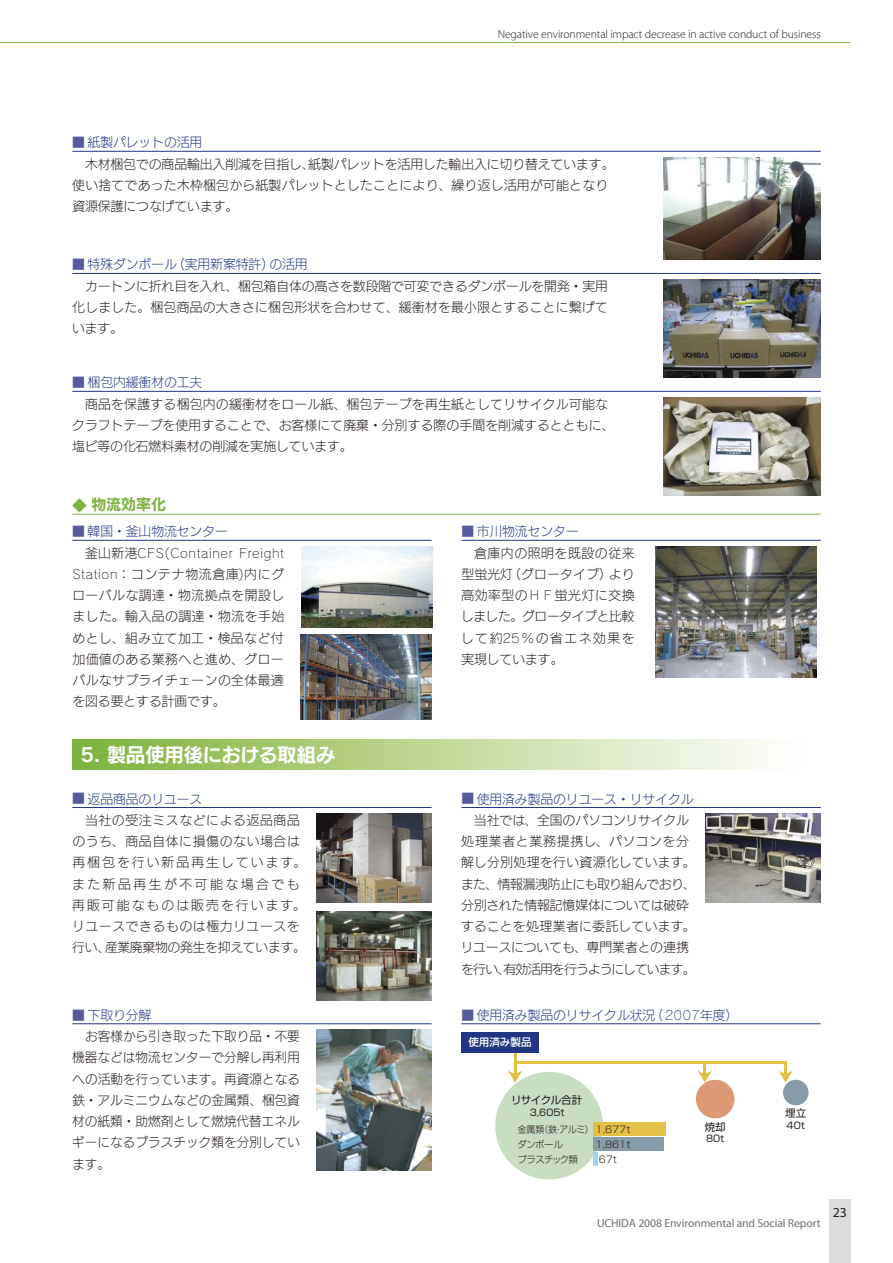
<style>
.page{position:relative;width:893px;height:1263px;background:#fff}
.page>*{position:absolute;margin:0;border:0;box-sizing:border-box;transform-origin:0 0}
.t1{font:19.2px "New Rodin Pro B";color:#fff}
.t2{font:14.85px "New Rodin Pro B";letter-spacing:.005em;color:#7db340}
.t3{font:13.8px "Myriad Pro";color:#251e1c}
.t4{font:12.75px/21.3px "New Rodin Pro L";letter-spacing:.015em;color:#251e1c;text-align:justify}
.t5{font:12.75px "New Rodin Pro L";color:#223684}
.t6{font:12.75px "New Rodin Pro L";letter-spacing:.055em;color:#251e1c}
.t7{font:12.75px "New Rodin Pro L";letter-spacing:.165em;color:#251e1c}
.t8{font:12.75px "New Rodin Pro L";letter-spacing:.05em;color:#251e1c}
.t9{font:12.75px "Rodin Pro L";letter-spacing:.05em;color:#251e1c}
.t10{font:12.75px "New Rodin Pro L";letter-spacing:-.015em;color:#251e1c}
.t11{font:12.75px "New Rodin Pro L";letter-spacing:.2em;color:#251e1c}
.t12{font:12.75px "New Rodin Pro L";letter-spacing:-.025em;color:#251e1c}
.t13{font:12.75px "New Rodin Pro L";letter-spacing:.045em;color:#251e1c}
.t14{font:12.75px "New Rodin Pro L";letter-spacing:.125em;color:#251e1c}
.t15{font:300 11.7px "Myriad Pro";letter-spacing:-.01em;color:#251e1c}
.t16{font:11.7px "Myriad Pro";letter-spacing:-.01em;color:#717171}
.t17{font:10.5px "Shin Go Pro";letter-spacing:-.035em;color:#251e1c}
.t18{font:500 10.5px "Shin Go Pro";color:#fff}
.t19{font:10.5px "Shin Go Pro";letter-spacing:-.015em;color:#251e1c}
.t20{font:300 9.3px "Shin Go Pro";letter-spacing:-.01em;color:#251e1c;scale:.94 1}
.t21{font:300 9.3px "Shin Go Pro";letter-spacing:-.01em;color:#251e1c}
.t22{font:9.3px "Shin Go Pro";color:#251e1c}
.t23{font:300 9.3px "Shin Go Pro";letter-spacing:-.06em;color:#251e1c}
.s1{font-family:"Rodin Pro L";color:#575a9b}
.s2{font-family:"Rodin Pro B"}
.s3{font-family:"New Rodin Pro L"}
.s4{font-family:"Rodin Pro L"}
.s5{color:#223684}
</style>
<div class="page">
<div style="left:829px;top:1199px;width:21px;height:64px;background:#dcdcdc"></div>
<hr style="left:0;top:42px;width:850px;height:1px;background:#7db340">
<hr style="left:72px;top:540px;width:360px;height:1px;background:#223684">
<hr style="left:461px;top:540px;width:360px;height:1px;background:#223684">
<hr style="left:72px;top:514px;width:749px;height:1px;background:#7db340">
<div style="left:72px;top:740px;width:749px;height:30px;background:linear-gradient(to right,#7eb236,#fff)"></div>
<hr style="left:72px;top:807px;width:360px;height:1px;background:#223684">
<hr style="left:461px;top:807px;width:360px;height:1px;background:#223684">
<hr style="left:461px;top:1023px;width:360px;height:1px;background:#223684">
<hr style="left:72px;top:1023px;width:360px;height:1px;background:#223684">
<hr style="left:72px;top:151px;width:749px;height:1px;background:#223684">
<hr style="left:72px;top:391px;width:749px;height:1px;background:#223684">
<hr style="left:72px;top:273px;width:749px;height:1px;background:#223684">
<img style="left:663px;top:157px;width:158px;height:102px">
<img style="left:663px;top:397px;width:158px;height:98px">
<img style="left:301px;top:546px;width:131px;height:81px">
<img style="left:300px;top:634px;width:132px;height:85px">
<img style="left:656px;top:546px;width:160px;height:132px">
<img style="left:706px;top:813px;width:115px;height:90px">
<img style="left:317px;top:813px;width:115px;height:90px">
<img style="left:317px;top:1030px;width:115px;height:140px">
<div style="left:495px;top:1072px;width:108px;height:107px;background:#c7dec2;border-radius:50%"></div>
<div style="left:696px;top:1080px;width:38px;height:38px;background:#dd9976;border-radius:50%"></div>
<div style="left:783px;top:1080px;width:26px;height:25px;background:#879ba9;border-radius:50%"></div>
<hr style="left:514px;top:1047px;width:2px;height:32px;background:#e4c048">
<svg style="left:508px;top:1070px;width:14px;height:12px"></svg>
<hr style="left:703px;top:1063px;width:3px;height:16px;background:#e4c048">
<svg style="left:698px;top:1070px;width:14px;height:12px"></svg>
<svg style="left:778px;top:1070px;width:15px;height:12px"></svg>
<div style="left:461px;top:1032px;width:78px;height:20px;background:#223684"></div>
<hr style="left:514px;top:1061px;width:273px;height:3px;background:#e4c048">
<div style="left:593px;top:1122px;width:72px;height:14px;background:#e4c048"></div>
<div style="left:593px;top:1137px;width:71px;height:14px;background:#879ba9"></div>
<div style="left:593px;top:1152px;width:5px;height:14px;background:#a3d1f3"></div>
<hr style="left:784px;top:1061px;width:3px;height:16px;background:#e4c048">
<img style="left:317px;top:911px;width:115px;height:90px">
<img style="left:663px;top:279px;width:158px;height:98px">
<p class="t15" style="left:498px;top:28px;width:324px">Negative environmental impact decrease in active conduct of business</p>
<p class="t5" style="left:72px;top:132px;width:132px"><span class="s1">■</span> 紙製パレットの活用</p>
<p class="t4" style="left:85px;top:152px;width:531px">木材梱包での商品輸出入削減を目指し、紙製パレットを活用した輸出入に切り替えています。</p>
<p class="t4" style="left:72px;top:173px;width:537px">使い捨てであった木枠梱包から紙製パレットとしたことにより、繰り返し活用が可能となり</p>
<p class="t4" style="left:72px;top:195px;width:167px">資源保護につなげています。</p>
<p class="t5" style="left:72px;top:254px;width:237px"><span class="s1">■</span> 特殊ダンボール（実用新案特許）の活用</p>
<p class="t4" style="left:85px;top:274px;width:524px">カートンに折れ目を入れ、梱包箱自体の高さを数段階で可変できるダンボールを開発・実用</p>
<p class="t4" style="left:72px;top:295px;width:537px">化しました。梱包商品の大きさに梱包形状を合わせて、緩衝材を最小限とすることに繋げて</p>
<p class="t4" style="left:72px;top:317px;width:53px">います。</p>
<p class="t5" style="left:72px;top:372px;width:132px"><span class="s1">■</span> 梱包内緩衝材の工夫</p>
<p class="t4" style="left:85px;top:392px;width:524px">商品を保護する梱包内の緩衝材をロール紙、梱包テープを再生紙としてリサイクル可能な</p>
<p class="t4" style="left:72px;top:413px;width:544px">クラフトテープを使用することで、お客様にて廃棄・分別する際の手間を削減するとともに、</p>
<p class="t4" style="left:72px;top:435px;width:282px">塩ビ等の化石燃料素材の削減を実施しています。</p>
<p class="t2" style="left:72px;top:491px;width:95px"><span class="s2">◆</span> 物流効率化</p>
<p class="t5" style="left:72px;top:521px;width:157px"><span class="s1">■</span> 韓国・釜山物流センター</p>
<p class="t9" style="left:85px;top:545px;width:201px"><span class="s3">釜山新港</span>CFS(Container Freight</p>
<p class="t4" style="left:72px;top:562px;width:213px"><span class="s4">Station</span>：コンテナ物流倉庫<span class="s4">)</span>内にグローバルな調達・物流拠点を開設しました。輸入品の調達・物流を手始めとし、組み立て加工・検品など付加価値のある業務へと進め、グローバルなサプライチェーンの全体最適を図る要とする計画です。</p>
<h1 class="t1" style="left:81px;top:738px;width:256px"><span class="s2">5.</span> 製品使用後における取組み</h1>
<p class="t5" style="left:72px;top:788px;width:132px"><span class="s1">■</span> 返品商品のリユース</p>
<p class="t6" style="left:85px;top:809px;width:216px">当社の受注ミスなどによる返品商品</p>
<p class="t6" style="left:72px;top:830px;width:229px">のうち、商品自体に損傷のない場合は</p>
<p class="t7" style="left:72px;top:852px;width:235px">再梱包を行い新品再生しています。</p>
<p class="t11" style="left:72px;top:873px;width:229px">また新品再生が不可能な場合でも</p>
<p class="t7" style="left:72px;top:894px;width:235px">再販可能なものは販売を行います。</p>
<p class="t8" style="left:72px;top:915px;width:229px">リユースできるものは極力リユースを</p>
<p class="t10" style="left:72px;top:937px;width:235px">行い、産業廃棄物の発生を抑えています。</p>
<p class="t5" style="left:461px;top:521px;width:119px"><span class="s1">■</span> 市川物流センター</p>
<p class="t8" style="left:474px;top:542px;width:162px">倉庫内の照明を既設の従来</p>
<p class="t4" style="left:461px;top:562px;width:175px">型蛍光灯（グロータイプ）より</p>
<p class="t13" style="left:461px;top:585px;width:175px">高効率型の<span class="s4">ＨＦ</span>蛍光灯に交換</p>
<p class="t12" style="left:461px;top:606px;width:175px">しました。グロータイプと比較</p>
<p class="t14" style="left:461px;top:627px;width:175px">して約<span class="s4">25％</span>の省エネ効果を</p>
<p class="t4" style="left:461px;top:647px;width:104px">実現しています。</p>
<p class="t4" style="left:461px;top:787px;width:236px;text-align:center"><span class="s1">■</span> <span class="s5">使用済み製品のリユース・リサイクル</span>当社では、全国のパソコンリサイクル<br>処理業者と業務提携し、パソコンを分解し分別処理を行い資源化しています。また、情報漏洩防止にも取り組んでおり、分別された情報記憶媒体については破砕することを処理業者に委託しています。リユースについても、専門業者との連携を行い、有効活用を行うようにしています。</p>
<p class="t5" style="left:72px;top:1004px;width:81px"><span class="s1">■</span> 下取り分解</p>
<p class="t5" style="left:461px;top:1004px;width:278px"><span class="s1">■</span> 使用済み製品のリサイクル状況（<span class="s4">2007</span>年度）</p>
<p class="t4" style="left:72px;top:1024px;width:229px;text-indent:13px">お客様から引き取った下取り品・不要機器などは物流センターで分解し再利用への活動を行っています。再資源となる鉄・アルミニウムなどの金属類、梱包資材の紙類・助燃剤として燃焼代替エネルギーになるプラスチック類を分別しています。</p>
<p class="t18" style="left:468px;top:1033px;width:65px">使用済み製品</p>
<p class="t17" style="left:511px;top:1092px;width:73px">リサイクル合計</p>
<p class="t22" style="left:530px;top:1104px;width:36px">3,605t</p>
<p class="t19" style="left:785px;top:1105px;width:23px">埋立</p>
<p class="t20" style="left:518px;top:1121px;width:121px">金属類（鉄・アルミ） 1,677t</p>
<p class="t22" style="left:787px;top:1117px;width:20px">40t</p>
<p class="t21" style="left:517px;top:1136px;width:47px">ダンボール</p>
<p class="t21" style="left:596px;top:1136px;width:36px">1,861t</p>
<p class="t23" style="left:517px;top:1152px;width:62px">プラスチック類</p>
<p class="t21" style="left:599px;top:1152px;width:20px">67t</p>
<p class="t19" style="left:705px;top:1118px;width:23px">焼却</p>
<p class="t22" style="left:706px;top:1131px;width:20px">80t</p>
<p class="t16" style="left:597px;top:1217px;width:225px">UCHIDA 2008 Environmental and Social Report</p>
<p class="t3" style="left:833px;top:1205px;width:15px">23</p>
</div>
